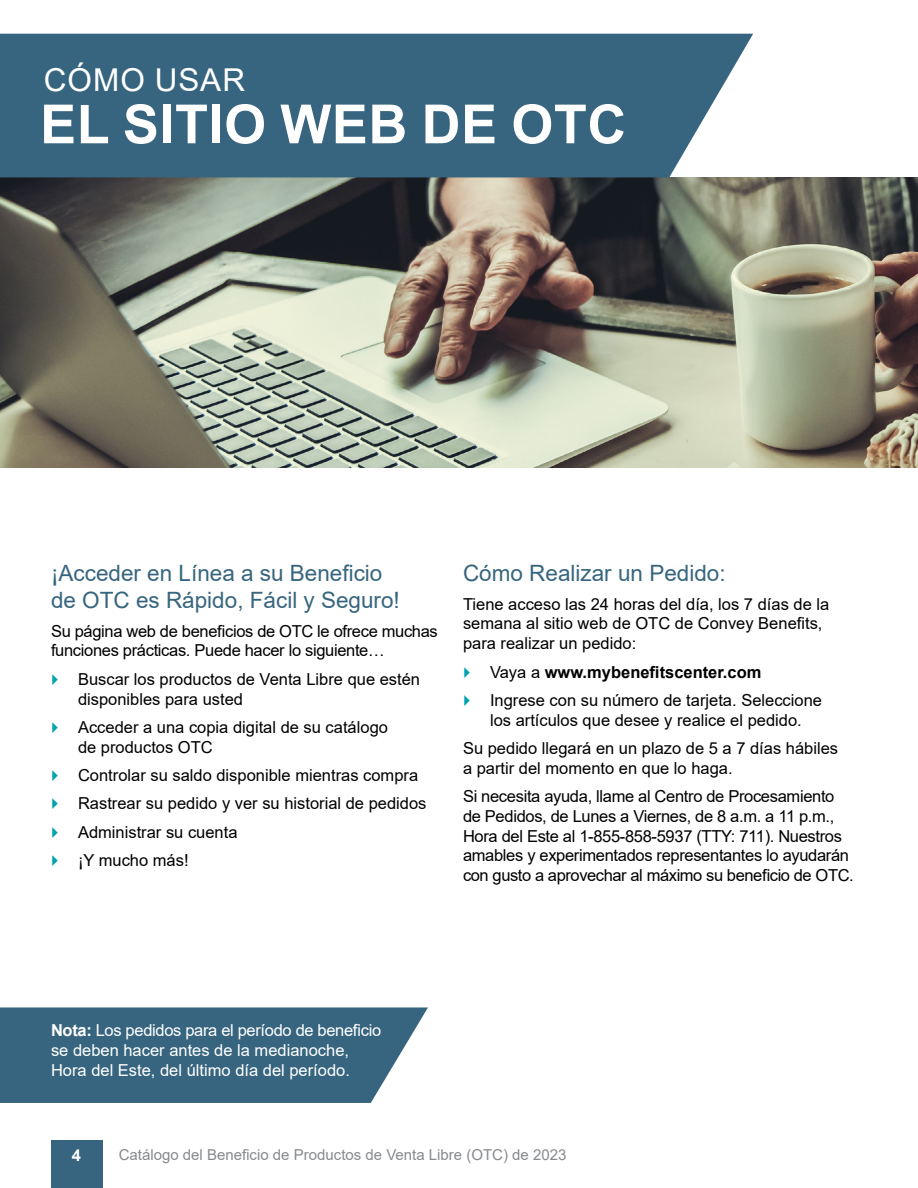
<style>
.page{position:relative;width:918px;height:1188px;background:#fff}
.page>*{position:absolute;margin:0;border:0;box-sizing:border-box;transform-origin:0 0}
.Pg_Title_Do_Not_Dele{font:700 54px "Arial";letter-spacing:.01em;color:#fff}
.Pg_Title_Do_Not_Dele-2{font:31.5px "Arial";letter-spacing:.03em;color:#fff}
.t1{font:22.5px/27px "Arial";color:#37657f}
.t2{font:16.5px/19.8px "Arial";color:#000}
.t3{font:16.5px/19.8px "Arial";letter-spacing:-.02em;color:#000}
.t4{font:16.5px/19.8px "Arial";color:#fff}
.t5{font:700 16.5px "Arial";color:#000}
.t6{font:700 16.5px "Arial";color:#fff}
.t7{font:15px "Arial";color:#878a8e}
.s1{font-weight:400}
.s2{font-weight:700}
</style>
<div class="page">
<svg style="left:0;top:1007px;width:428px;height:96px;background:#456f88"></svg>
<img style="left:0;top:177px;width:918px;height:291px">
<div style="left:0;top:34px;width:753px;height:143px;background:#37657f"></div>
<div style="left:51px;top:1140px;width:51px;height:48px;background:#37657f"></div>
<p class="Pg_Title_Do_Not_Dele-2" style="left:44px;top:58px;width:203px">CÓMO USAR</p>
<p class="Pg_Title_Do_Not_Dele" style="left:40px;top:86px;width:588px">EL SITIO WEB DE OTC</p>
<p class="t1" style="left:51px;top:560px;width:350px">¡Acceder en Línea a su Beneficio de OTC es Rápido, Fácil y Seguro!</p>
<p class="t3" style="left:51px;top:621px;width:388px">Su página web de beneficios de OTC le ofrece muchas funciones prácticas. Puede hacer lo siguiente…</p>
<p class="t2" style="left:78px;top:669px;width:344px">Buscar los productos de Venta Libre que estén disponibles para usted</p>
<p class="t2" style="left:78px;top:717px;width:312px">Acceder a una copia digital de su catálogo de productos OTC</p>
<p class="t2" style="left:78px;top:765px;width:342px">Controlar su saldo disponible mientras compra</p>
<p class="t2" style="left:78px;top:793px;width:350px">Rastrear su pedido y ver su historial de pedidos</p>
<p class="t2" style="left:78px;top:822px;width:161px">Administrar su cuenta</p>
<p class="t2" style="left:78px;top:850px;width:112px">¡Y mucho más!</p>
<p class="t1" style="left:463px;top:560px;width:264px">Cómo Realizar un Pedido:</p>
<p class="t2" style="left:463px;top:594px;width:368px">Tiene acceso las 24 horas del día, los 7 días de la semana al sitio web de OTC de Convey Benefits, para realizar un pedido:</p>
<p class="t5" style="left:490px;top:660px;width:273px"><span class="s1">Vaya a</span> www.mybenefitscenter.com</p>
<p class="t2" style="left:490px;top:690px;width:333px">Ingrese con su número de tarjeta. Seleccione los artículos que desee y realice el pedido.</p>
<p class="t2" style="left:463px;top:738px;width:377px">Su pedido llegará en un plazo de 5 a 7 días hábiles a partir del momento en que lo haga.</p>
<p class="t3" style="left:463px;top:786px;width:392px">Si necesita ayuda, llame al Centro de Procesamiento de Pedidos, de Lunes a Viernes, de 8 a.m. a 11 p.m., Hora del Este al 1-855-858-5937 (TTY: 711). Nuestros amables y experimentados representantes lo ayudarán con gusto a aprovechar al máximo su beneficio de OTC.</p>
<p class="t4" style="left:51px;top:1021px;width:332px"><span class="s2">Nota:</span> Los pedidos para el período de beneficio se deben hacer antes de la medianoche,<br>Hora del Este, del último día del período.</p>
<p class="t6" style="left:72px;top:1144px;width:11px">4</p>
<p class="t7" style="left:119px;top:1144px;width:449px">Catálogo del Beneficio de Productos de Venta Libre (OTC) de 2023</p>
</div>
